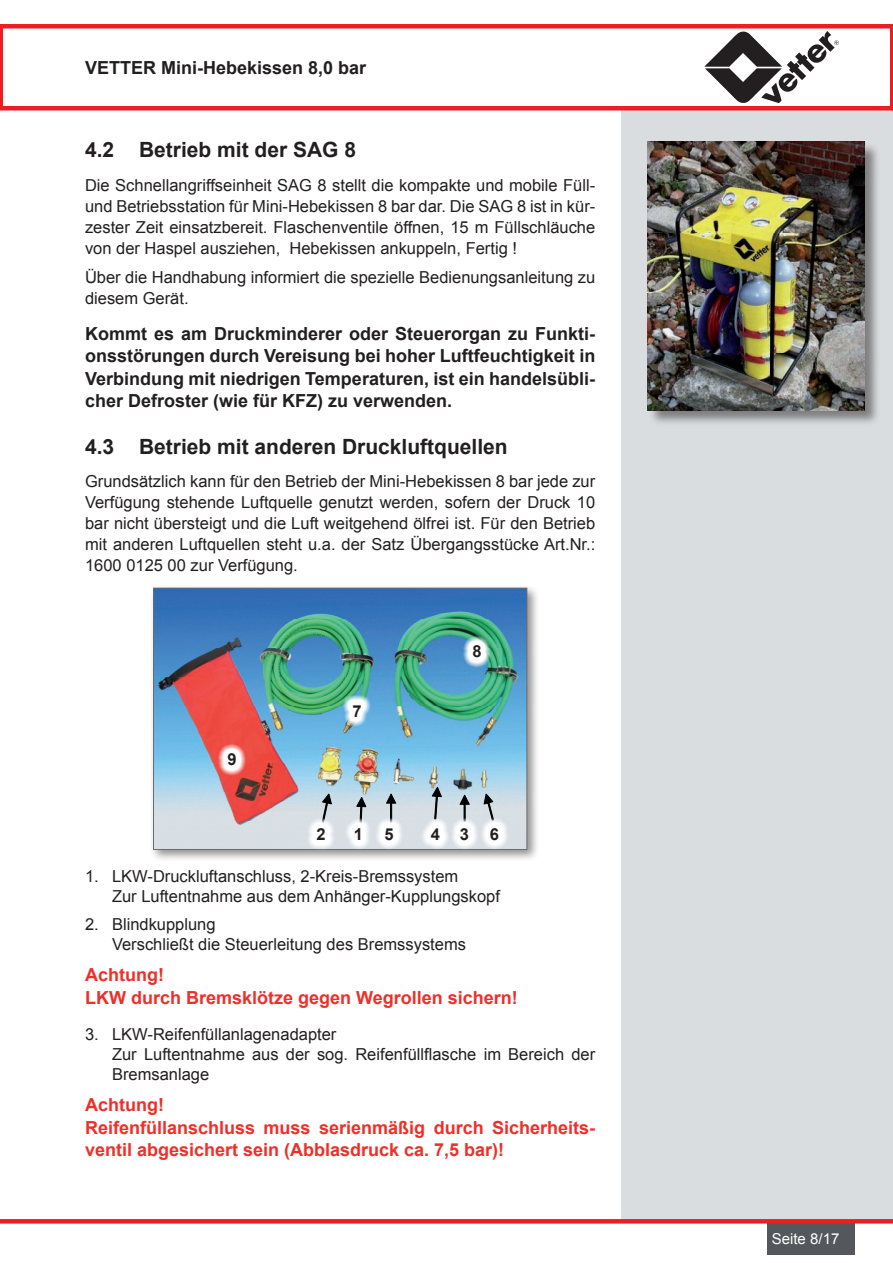
<style>
.page{position:relative;width:893px;height:1263px;background:#fff}
.page>*{position:absolute;margin:0;border:0;box-sizing:border-box;transform-origin:0 0}
.t1{font:700 21px "Arial";color:#231f20}
.t2{font:700 18px/22.5px "Arial";color:#231f20;text-align:justify}
.t3{font:700 18px/22.5px "Arial";color:#ee2f2a}
.t4{font:16.5px/21px "Arial";color:#231f20}
.t5{font:700 16.5px "Arial";color:#231f20}
.t6{font:15px "Arial";color:#fff}
</style>
<div class="page">
<div style="left:622px;top:108px;width:271px;height:1113px;background:#dadddf"></div>
<svg style="left:0;top:24px;width:891px;height:86px"></svg>
<div style="left:767px;top:1221px;width:88px;height:33px;background:#54575c"></div>
<svg style="left:704px;top:31px;width:135px;height:72px"></svg>
<svg style="left:0;top:1219px;width:892px;height:4px;background:#ee2026"></svg>
<svg style="left:891px;top:24px;width:2px;height:86px"></svg>
<div style="left:149px;top:584px;width:397px;height:285px;background:#231f20;opacity:.5"></div>
<img style="left:155px;top:590px;width:370px;height:258px">
<svg style="left:484px;top:794px;width:10px;height:22px"></svg>
<svg style="left:462px;top:795px;width:7px;height:21px"></svg>
<div style="left:305px;top:816px;width:121px;height:125px;background:#fff"></div>
<svg style="left:343px;top:818px;width:30px;height:41px"></svg>
<svg style="left:373px;top:816px;width:105px;height:53px"></svg>
<div style="left:478px;top:816px;width:122px;height:125px;background:#fff"></div>
<img style="left:341px;top:693px;width:121px;height:125px">
<img style="left:461px;top:634px;width:85px;height:125px">
<img style="left:216px;top:742px;width:121px;height:124px">
<div style="left:648px;top:142px;width:240px;height:292px;background:#231f20;opacity:.5"></div>
<img style="left:648px;top:142px;width:216px;height:268px">
<p class="t2" style="left:85px;top:57px;width:283px">VETTER Mini-Hebekissen 8,0 bar</p>
<p class="t1" style="left:85px;top:136px;width:273px">4.2 Betrieb mit der SAG 8</p>
<p class="t4" style="left:85px;top:175px;width:205px">Die Schnellangriffseinheit SAG</p>
<p class="t4" style="left:85px;top:175px;width:512px;text-indent:233px">8 stellt die kompakte und mobile Füll&shy;und Betriebsstation für Mini-Hebekissen 8 bar dar. Die SAG</p>
<p class="t4" style="left:85px;top:196px;width:512px;text-align:justify;text-indent:432px">8 ist in kür&shy;zester Zeit einsatzbereit. Flaschenventile öffnen, 15 m Füllschläuche von der Haspel ausziehen, Hebekissen ankuppeln, Fertig !</p>
<p class="t4" style="left:85px;top:267px;width:512px">Über die Handhabung informiert die spezielle Bedienungsanleitung zu diesem Gerät.</p>
<p class="t2" style="left:85px;top:323px;width:512px">Kommt es am Druckminderer oder Steuerorgan zu Funkti&shy;onsstörungen durch Vereisung bei hoher Luftfeuchtigkeit in Verbindung mit niedrigen Temperaturen, ist ein handelsübli&shy;cher Defroster (wie für KFZ) zu verwenden.</p>
<p class="t1" style="left:85px;top:432px;width:424px">4.3 Betrieb mit anderen Druckluftquellen</p>
<p class="t4" style="left:85px;top:471px;width:512px;text-align:justify">Grundsätzlich kann für den Betrieb der Mini-Hebekissen 8 bar jede zur Verfügung stehende Luftquelle genutzt werden, sofern der Druck 10 bar nicht übersteigt und die Luft weitgehend ölfrei ist. Für den Betrieb mit anderen Luftquellen steht u.a. der Satz Übergangsstücke Art.N r.:<br>1600 0125 00 zur Verfügung.</p>
<p class="t5" style="left:227px;top:749px;width:11px">9</p>
<p class="t5" style="left:352px;top:700px;width:11px">7</p>
<p class="t5" style="left:472px;top:641px;width:11px">8</p>
<p class="t5" style="left:316px;top:823px;width:11px">2</p>
<p class="t5" style="left:354px;top:823px;width:11px">1</p>
<p class="t5" style="left:384px;top:823px;width:11px">5</p>
<p class="t5" style="left:431px;top:823px;width:40px">4 3</p>
<p class="t5" style="left:490px;top:823px;width:11px">6</p>
<p class="t4" style="left:112px;top:867px;width:389px;line-height:19.8px;text-indent:-27px">1. LKW-Druckluftanschluss, 2-Kreis-Bremssystem<br>Zur Luftentnahme aus dem Anhänger-Kupplungskopf</p>
<p class="t4" style="left:112px;top:915px;width:355px;line-height:19.8px;text-indent:-27px">2. Blindkupplung<br>Verschließt die Steuerleitung des Bremssystems</p>
<p class="t3" style="left:85px;top:964px;width:434px">Achtung!<br>LKW durch Bremsklötze gegen Wegrollen sichern!</p>
<p class="t4" style="left:112px;top:1025px;width:485px;line-height:19.8px;text-indent:-27px">3. LKW-Reifenfüllanlagenadapter<br>Zur Luftentnahme aus der sog. Reifenfüllflasche im Bereich der<br>Bremsanlage</p>
<p class="t3" style="left:85px;top:1094px;width:512px">Achtung!<br>Reifenfüllanschluss muss serienmäßig durch Sicherheits&shy;ventil abgesichert sein (Abblasdruck ca. 7,5 bar)!</p>
<p class="t6" style="left:772px;top:1229px;width:69px">Seite 8/17</p>
</div>
